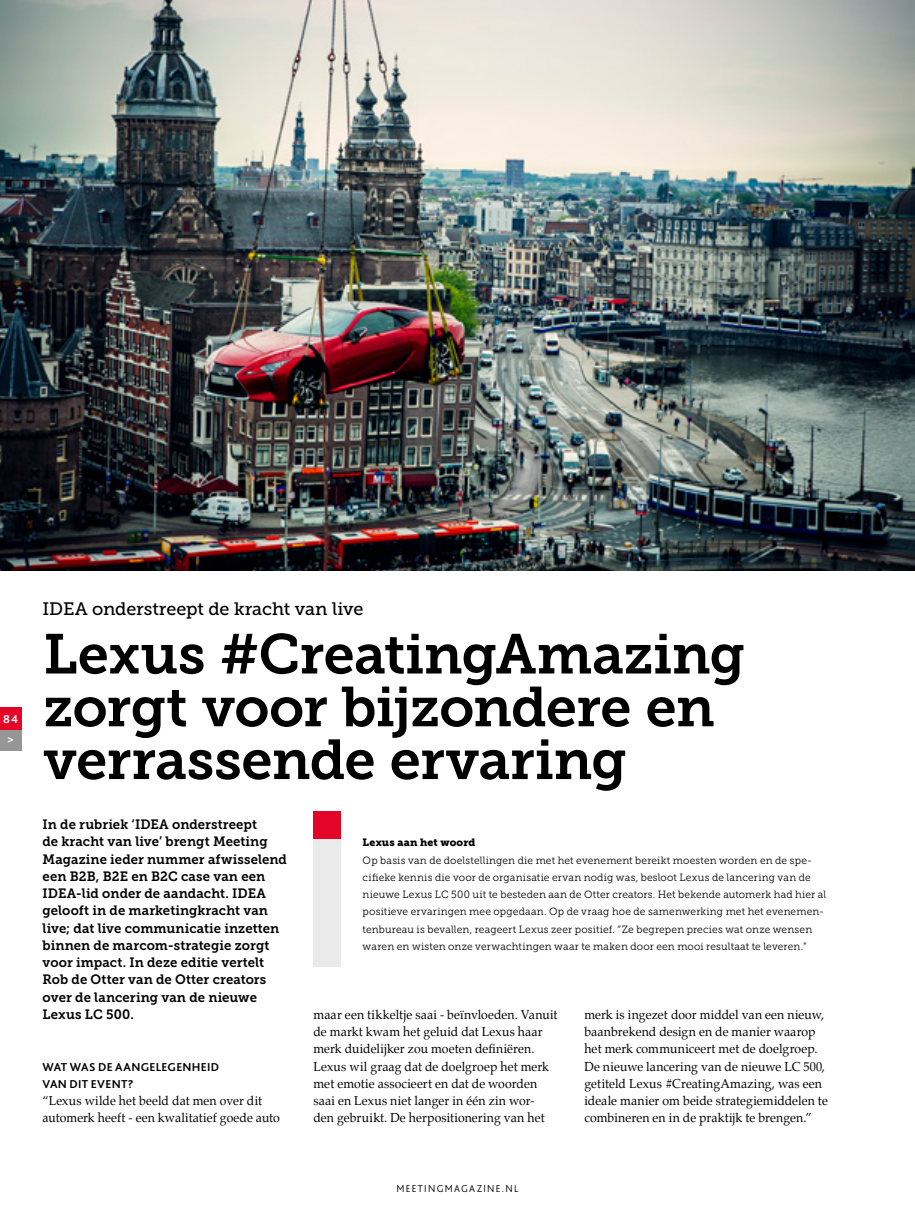
<style>
.page{position:relative;width:915px;height:1212px;background:#fff}
.page>*{position:absolute;margin:0;border:0;box-sizing:border-box;transform-origin:0 0}
.t1{font:55.95px/52.8px "Museo Slab 700";letter-spacing:-.015em;color:#000}
.t2{font:18px "Museo Slab 500";letter-spacing:-.01em;color:#000}
.t3{font:13.5px/17.2px "Museo Slab 700";letter-spacing:.005em;color:#000}
.t4{font:12.75px/17.2px "Palatino";letter-spacing:.005em;color:#000;scale:.96 1}
.t5{font:700 12px/17.2px "Bliss 2";letter-spacing:.025em;color:#000}
.t6{font:700 12px/20.7px "Bliss 2";color:#fff;text-align:center}
.t7{font:10.5px/17.2px "Museo Slab 300";letter-spacing:.015em;color:#000}
.t8{font:300 10.5px "Bliss 2";letter-spacing:.125em;color:#000}
.t9{font:10.5px "Museo Slab 900";letter-spacing:.015em;color:#000}
</style>
<div class="page">
<img style="left:0;top:0;width:914px;height:570px">
<div style="left:313px;top:812px;width:27px;height:155px;background:#eaeaea"></div>
<div style="left:313px;top:812px;width:27px;height:27px;background:#e40428"></div>
<div style="left:0;top:728px;width:21px;height:22px;background:#979696"></div>
<div style="left:0;top:707px;width:21px;height:22px;background:#e40428"></div>
<p class="t6" style="left:3px;top:708px;width:16px">84 &gt;</p>
<h2 class="t2" style="left:43px;top:599px;width:322px">IDEA onderstreept de kracht van live</h2>
<h1 class="t1" style="left:43px;top:628px;width:703px">Lexus #CreatingAmazing zorgt voor bijzondere en verrassende ervaring</h1>
<p class="t3" style="left:43px;top:816px;width:246px">In de rubriek ‘IDEA onderstreept<br>de kracht van live’ brengt Meeting<br>Magazine ieder nummer afwisselend een B2B, B2E en B2C case van een<br>IDEA-lid onder de aandacht. IDEA gelooft in de marketingkracht van live; dat live communicatie inzetten binnen de marcom-strategie zorgt voor impact. In deze editie vertelt<br>Rob de Otter van de Otter creators over de lancering van de nieuwe<br>Lexus LC 500.</p>
<p class="t9" style="left:362px;top:836px;width:114px">Lexus aan het woord</p>
<p class="t7" style="left:362px;top:851px;width:465px">Op basis van de doelstellingen die met het evenement bereikt moesten worden en de spe&shy;cifieke kennis die voor de organisatie ervan nodig was, besloot Lexus de lancering van de nieuwe Lexus LC 500 uit te besteden aan de Otter creators. Het bekende automerk had hier al positieve ervaringen mee opgedaan. Op de vraag hoe de samenwerking met het evenemen&shy;tenbureau is bevallen, reageert Lexus zeer positief. “Ze begrepen precies wat onze wensen waren en wisten onze verwachtingen waar te maken door een mooi resultaat te leveren.”</p>
<p class="t4" style="left:313px;top:1006px;width:255px">maar een tikkeltje saai - beïnvloeden. Vanuit de markt kwam het geluid dat Lexus haar merk duidelijker zou moeten definiëren.<br>Lexus wil graag dat de doelgroep het merk met emotie associeert en dat de woorden saai en Lexus niet langer in één zin wor&shy;den gebruikt. De herpositionering van het</p>
<p class="t4" style="left:584px;top:1006px;width:255px">merk is ingezet door middel van een nieuw, baanbrekend design en de manier waarop het merk communiceert met de doelgroep.<br>De nieuwe lancering van de nieuwe LC 500, getiteld Lexus #CreatingAmazing, was een ideale manier om beide strategiemiddelen te combineren en in de praktijk te brengen.”</p>
<p class="t5" style="left:43px;top:1058px;width:178px">WAT WAS DE AANGELEGENHEID<br>VAN DIT EVENT?</p>
<p class="t4" style="left:43px;top:1092px;width:249px">“Lexus wilde het beeld dat men over dit automerk heeft - een kwalitatief goede auto</p>
<p class="t8" style="left:396px;top:1182px;width:123px">MEETINGMAGAZINE.NL</p>
</div>
